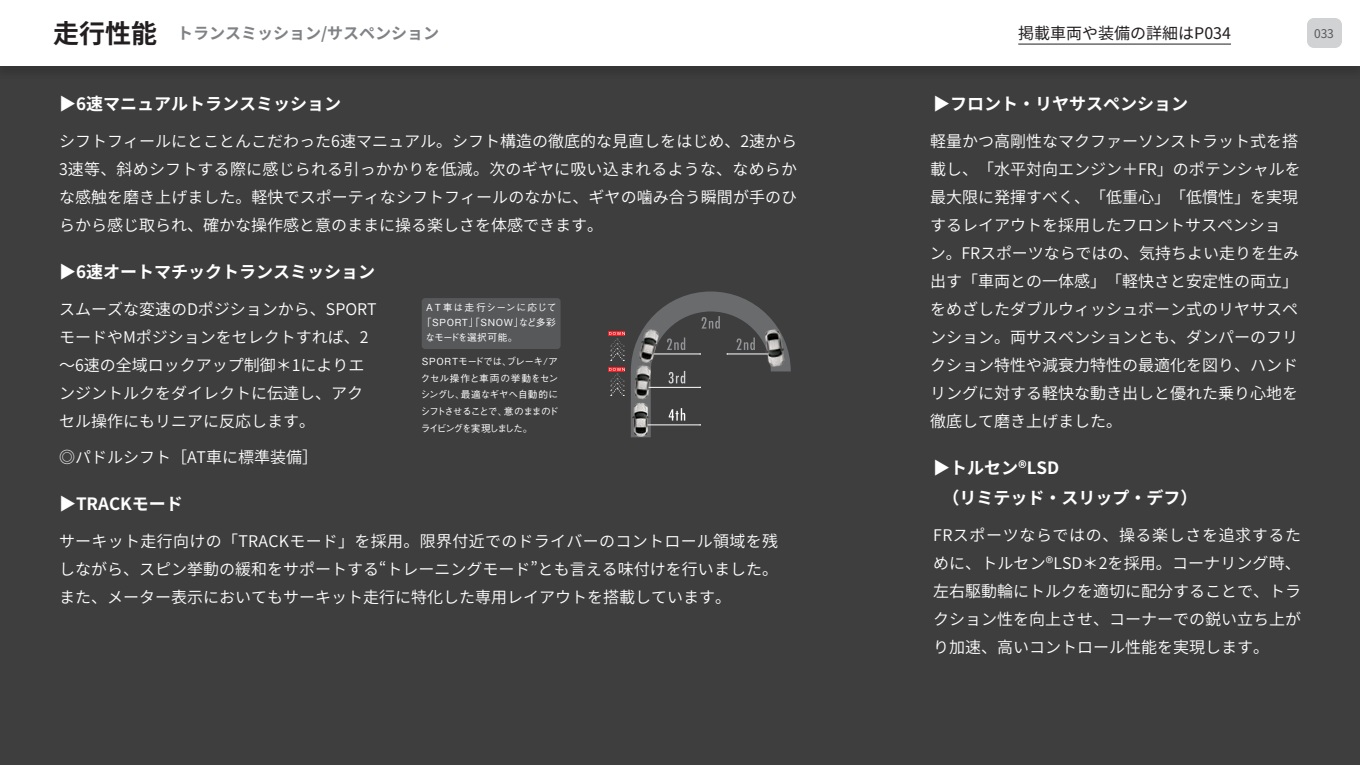
<style>
.page{position:relative;width:1360px;height:765px;background:#3e3e3f}
.page>*{position:absolute;margin:0;border:0;box-sizing:border-box;transform-origin:0 0}
.t1{font:700 26px "Noto Sans CJ Kjp";color:#231f20}
.t2{font:700 17px/30px "Noto Sans CJ Kjp";color:#fff}
.t3{font:600 16px/28px "Noto Sans CJ Kjp";color:#fff;text-align:justify}
.t4{font:700 16px "Noto Sans CJ Kjp";color:#808285}
.t5{font:16px "Noto Sans CJ Kjp";color:#231f20}
.t6{font:12px "Noto Sans CJ Kjp";color:#57585a}
.t7{font:500 9.7px/16.8px "Gothic BBB Pr 6 N";letter-spacing:-.045em;color:#fff;text-align:justify}
.t8{font:500 9.7px "Gothic BBB Pr 6 N";letter-spacing:.06em;color:#fff}
.t9{font:500 9.7px "Gothic BBB Pr 6 N";letter-spacing:.1em;color:#fff}
.t10{font:500 9.7px "Gothic BBB Pr 6 N";letter-spacing:-.08em;color:#fff}
</style>
<div class="page">
<div style="left:0;top:0;width:1360px;height:80px;background:#383839"></div>
<div style="left:0;top:0;width:1360px;height:66px;background:#fff"></div>
<div style="left:1307px;top:18px;width:35px;height:30px;background:#d1d2d4;border-radius:7px"></div>
<svg style="left:646px;top:291px;width:145px;height:135px"></svg>
<img style="left:754px;top:320px;width:37px;height:49px">
<img style="left:631px;top:406px;width:25px;height:32px">
<img style="left:631px;top:371px;width:28px;height:35px">
<img style="left:631px;top:325px;width:36px;height:46px">
<div style="left:609px;top:331px;width:16px;height:5px;background:#ee1d23"></div>
<div style="left:609px;top:367px;width:16px;height:5px;background:#ee1d23"></div>
<div style="left:422px;top:298px;width:139px;height:51px;background:#57585a;border-radius:4px"></div>
<svg style="left:609px;top:368px;width:16px;height:28px"></svg>
<svg style="left:609px;top:332px;width:16px;height:29px"></svg>
<hr style="left:1018px;top:44px;width:213px;height:1px;background:#231f20">
<h1 class="t1" style="left:53px;top:19px;width:105px">走行性能</h1>
<p class="t6" style="left:1314px;top:26px;width:21px">033</p>
<p class="t4" style="left:177px;top:24px;width:264px">トランスミッション/サスペンション</p>
<p class="t5" style="left:1018px;top:24px;width:214px">掲載車両や装備の詳細はP034</p>
<p class="t2" style="left:59px;top:89px;width:284px">▶6速マニュアルトランスミッション</p>
<p class="t3" style="left:59px;top:128px;width:740px">シフトフィールにとことんこだわった6速マニュアル。シフト構造の徹底的な見直しをはじめ、2速から3速等、斜めシフトする際に感じられる引っかかりを低減。次のギヤに吸い込まれるような、なめらかな感触を磨き上げました。軽快でスポーティなシフトフィールのなかに、ギヤの噛み合う瞬間が手のひらから感じ取られ、確かな操作感と意のままに操る楽しさを体感できます。</p>
<p class="t2" style="left:59px;top:257px;width:318px">▶6速オートマチックトランスミッション</p>
<p class="t3" style="left:59px;top:296px;width:319px;text-align:left">スムーズな変速のDポジションから、SPORTモードやMポジションをセレクトすれば、2〜6速の全域ロックアップ制御＊1によりエンジントルクをダイレクトに伝達し、アクセル操作にもリニアに反応します。</p>
<p class="t3" style="left:59px;top:444px;width:261px">◎パドルシフト［AT車に標準装備］</p>
<p class="t2" style="left:59px;top:489px;width:125px">▶TRACKモード</p>
<p class="t9" style="left:426px;top:300px;width:132px">AT車は走行シーンに応じて</p>
<p class="t8" style="left:422px;top:315px;width:136px">「SPORT」「SNOW」など多彩</p>
<p class="t10" style="left:426px;top:330px;width:94px">なモードを選択可能。</p>
<p class="t7" style="left:420px;top:352px;width:140px">SPORTモードでは、ブレーキ/アクセル操作と車両の挙動をセンシングし、最適なギヤへ自動的にシフトさせることで、意のままのドライビングを実現しました。</p>
<p class="t3" style="left:59px;top:528px;width:721px">サーキット走行向けの「TRACKモード」を採用。限界付近でのドライバーのコントロール領域を残しながら、スピン挙動の緩和をサポートする“トレーニングモード”とも言える味付けを行いました。また、メーター表示においてもサーキット走行に特化した専用レイアウトを搭載しています。</p>
<p class="t2" style="left:933px;top:89px;width:256px">▶フロント・リヤサスペンション</p>
<p class="t3" style="left:930px;top:128px;width:372px;text-align:left">軽量かつ⾼剛性なマクファーソンストラット式を搭載し、「⽔平対向エンジン＋FR」のポテンシャルを最⼤限に発揮すべく、「低重⼼」「低慣性」を実現するレイアウトを採⽤したフロントサスペンショ<br>ン。FRスポーツならではの、気持ちよい⾛りを⽣み出す「⾞両との⼀体感」「軽快さと安定性の両⽴」をめざしたダブルウィッシュボーン式のリヤサスペンション。両サスペンションとも、ダンパーのフリクション特性や減衰⼒特性の最適化を図り、ハンドリングに対する軽快な動き出しと優れた乗り⼼地を徹底して磨き上げました。</p>
<p class="t2" style="left:933px;top:453px;width:266px">▶トルセン®LSD<br>　（リミテッド・スリップ・デフ）</p>
<p class="t3" style="left:933px;top:522px;width:370px">FRスポーツならではの、操る楽しさを追求するために、トルセン®LSD＊2を採⽤。コーナリング時、左右駆動輪にトルクを適切に配分することで、トラクション性を向上させ、コーナーでの鋭い⽴ち上がり加速、⾼いコントロール性能を実現します。</p>
</div>
